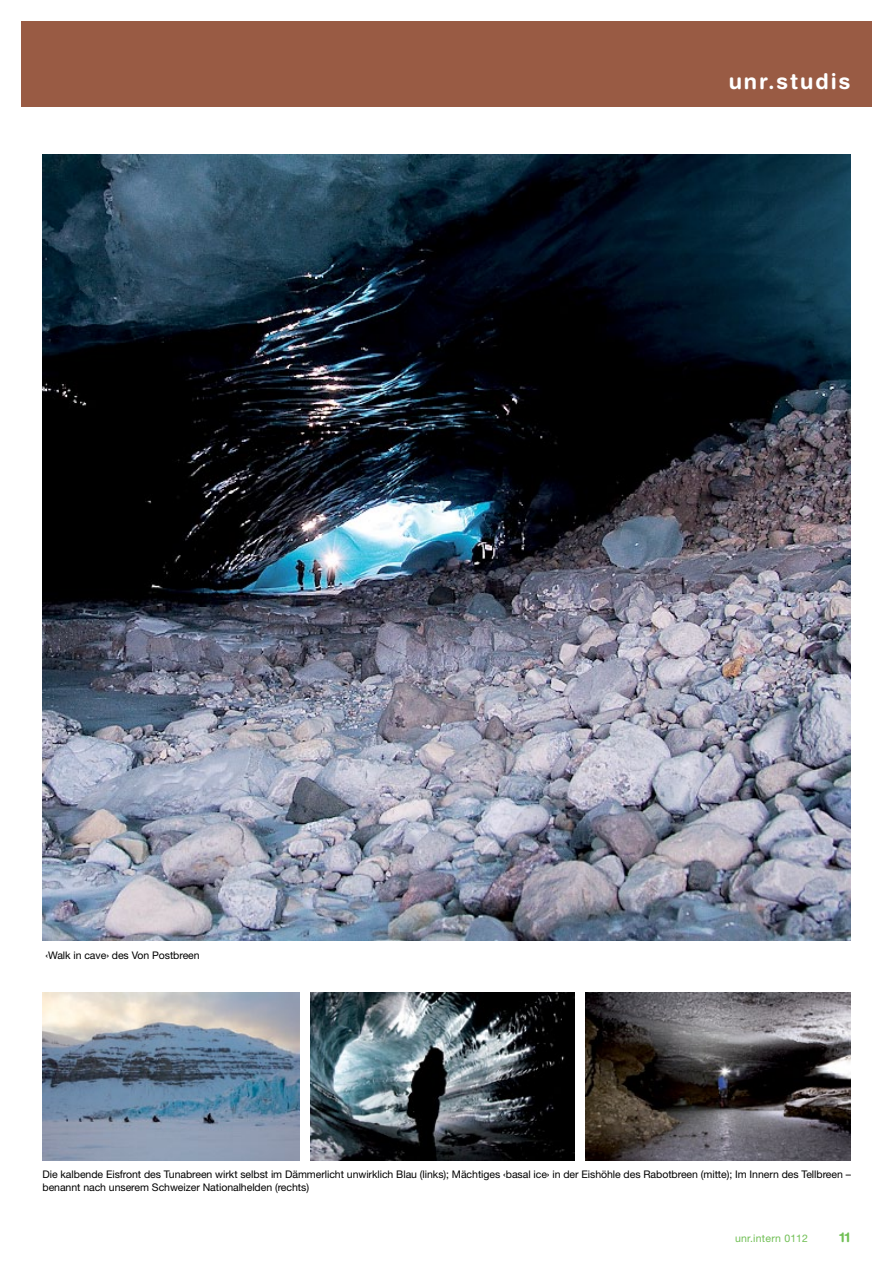
<style>
.page{position:relative;width:893px;height:1263px;background:#fff}
.page>*{position:absolute;margin:0;border:0;box-sizing:border-box;transform-origin:0 0}
.t1{font:700 21.75px "Helvetica Rounded LT Std";letter-spacing:.09em;color:#fff}
.t2{font:700 13.5px "Helvetica Rounded LT Std";color:#70bf54}
.t3{font:10.5px/12.6px "Helvetica Neue LT Pro";letter-spacing:-.005em;color:#000}
.t4{font:10.5px "Helvetica Neue LT Pro";letter-spacing:.025em;color:#70bf54}
</style>
<div class="page">
<div style="left:21px;top:21px;width:851px;height:85px;background:#995b44"></div>
<img style="left:43px;top:154px;width:807px;height:787px">
<img style="left:43px;top:993px;width:256px;height:167px">
<img style="left:311px;top:993px;width:263px;height:167px">
<img style="left:586px;top:992px;width:264px;height:168px">
<p class="t3" style="left:45px;top:949px;width:156px">‹Walk in cave› des Von Postbreen</p>
<h1 class="t1" style="left:729px;top:68px;width:123px">unr.studis</h1>
<p class="t3" style="left:43px;top:1168px;width:810px">Die kalbende Eisfront des Tunabreen wirkt selbst im Dämmerlicht unwirklich Blau (links); Mächtiges ‹basal ice› in der Eishöhle des Rabotbreen (mitte); Im Innern des Tellbreen – benannt nach unserem Schweizer Nationalhelden (rechts)</p>
<p class="t4" style="left:735px;top:1231px;width:74px">unr.intern 0112</p>
<p class="t2" style="left:839px;top:1229px;width:12px">11</p>
</div>
